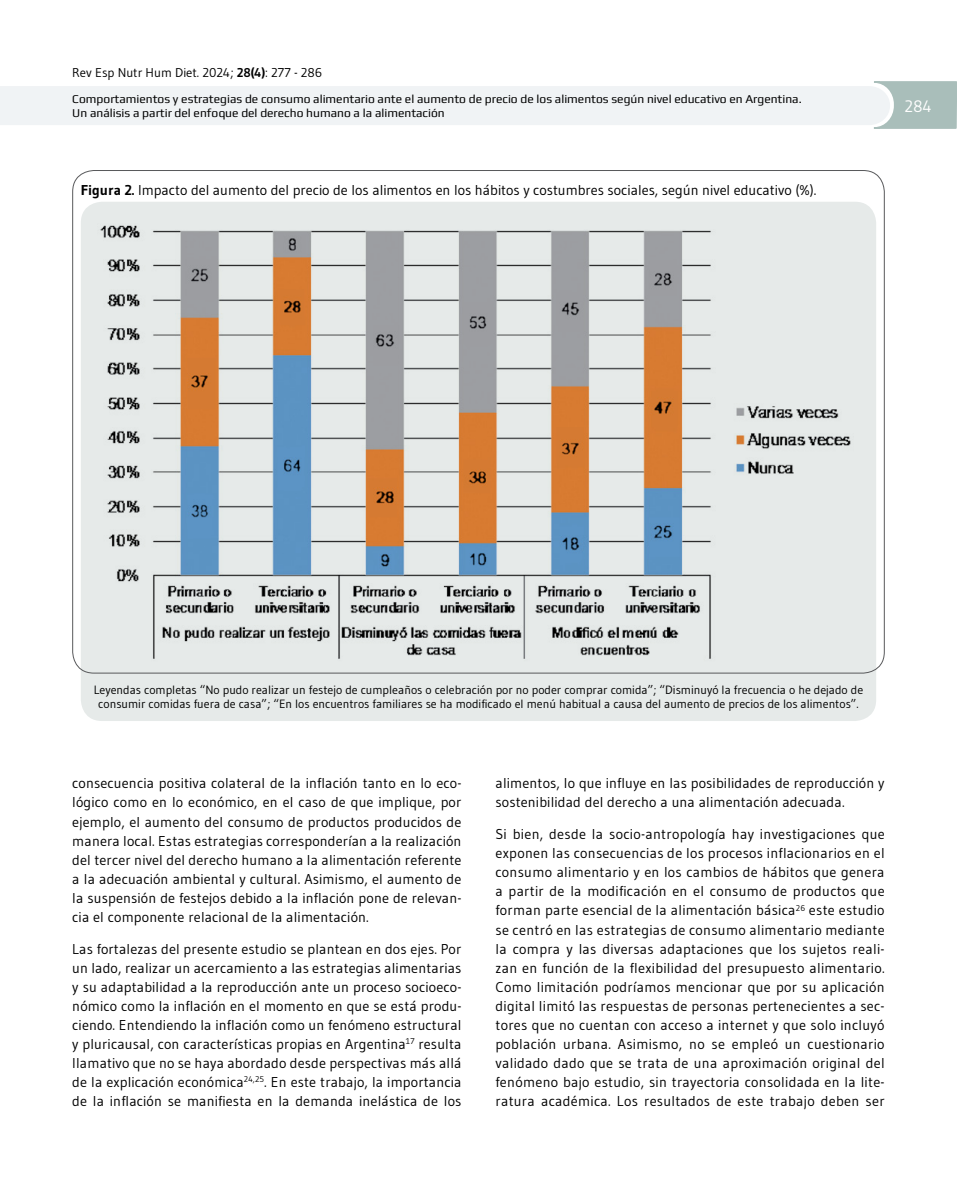
<style>
.page{position:relative;width:957px;height:1191px;background:#fff}
.page>*{position:absolute;margin:0;border:0;box-sizing:border-box;transform-origin:0 0}
.t1{font:16.5px "Gudea";color:#fff}
.t2{font:14.25px/19px "Gudea";letter-spacing:.01em;color:#000;text-align:justify}
.t3{font:12.75px "Gudea";color:#000}
.t4{font:12px/14.4px "Gudea";color:#000;text-align:center}
.t5{font:12px/13.5px "Play";color:#000}
.s1{font-weight:700}
</style>
<div class="page">
<svg style="left:0;top:81px;width:957px;height:48px"></svg>
<div style="left:81px;top:202px;width:795px;height:519px;background:#e6eae9;border-radius:21px"></div>
<img style="left:100px;top:225px;width:751px;height:434px">
<p class="t3" style="left:72px;top:65px;width:251px">Rev Esp Nutr Hum Diet. 2024; <span class="s1">28(4)</span>: 277 - 286</p>
<p class="t5" style="left:72px;top:92px;width:731px">Comportamientos y estrategias de consumo alimentario ante el aumento de precio de los alimentos según nivel educativo en Argentina.<br>Un análisis a partir del enfoque del derecho humano a la alimentación</p>
<p class="t2" style="left:81px;top:180px;width:737px"><span class="s1">Figura 2.</span> Impacto del aumento del precio de los alimentos en los hábitos y costumbres sociales, según nivel educativo (%).</p>
<p class="t1" style="left:904px;top:96px;width:29px">284</p>
<p class="t4" style="left:94px;top:682px;width:771px">Leyendas completas “No pudo realizar un festejo de cumpleaños o celebración por no poder comprar comida”; “Disminuyó la frecuencia o he dejado de consumir comidas fuera de casa”; “En los encuentros familiares se ha modificado el menú habitual a causa del aumento de precios de los alimentos”.</p>
<p class="t2" style="left:72px;top:773px;width:391px">consecuencia positiva colateral de la inflación tanto en lo eco&shy;lógico como en lo económico, en el caso de que implique, por ejemplo, el aumento del consumo de productos producidos de manera local. Estas estrategias corresponderían a la realización del tercer nivel del derecho humano a la alimentación referente a la adecuación ambiental y cultural. Asimismo, el aumento de la suspensión de festejos debido a la inflación pone de relevan&shy;cia el componente relacional de la alimentación.</p>
<p class="t2" style="left:72px;top:938px;width:391px">Las fortalezas del presente estudio se plantean en dos ejes. Por un lado, realizar un acercamiento a las estrategias alimentarias y su adaptabilidad a la reproducción ante un proceso socioeco&shy;nómico como la inflación en el momento en que se está produ&shy;ciendo. Entendiendo la inflación como un fenómeno estructural y pluricausal, con características propias en Argentina<sup>17</sup> resulta llamativo que no se haya abordado desde perspectivas más allá de la explicación económica<sup>24,25</sup>. En este trabajo, la importancia de la inflación se manifiesta en la demanda inelástica de los</p>
<p class="t2" style="left:495px;top:773px;width:391px">alimentos, lo que influye en las posibilidades de reproducción y sostenibilidad del derecho a una alimentación adecuada.</p>
<p class="t2" style="left:495px;top:824px;width:391px">Si bien, desde la socio-antropología hay investigaciones que exponen las consecuencias de los procesos inflacionarios en el consumo alimentario y en los cambios de hábitos que genera a partir de la modificación en el consumo de productos que forman parte esencial de la alimentación básica<sup>26</sup> este estudio se centró en las estrategias de consumo alimentario mediante la compra y las diversas adaptaciones que los sujetos reali&shy;zan en función de la flexibilidad del presupuesto alimentario.<br>Como limitación podríamos mencionar que por su aplicación digital limitó las respuestas de personas pertenecientes a sec&shy;tores que no cuentan con acceso a internet y que solo incluyó población urbana. Asimismo, no se empleó un cuestionario validado dado que se trata de una aproximación original del fenómeno bajo estudio, sin trayectoria consolidada en la lite&shy;ratura académica. Los resultados de este trabajo deben ser</p>
</div>
